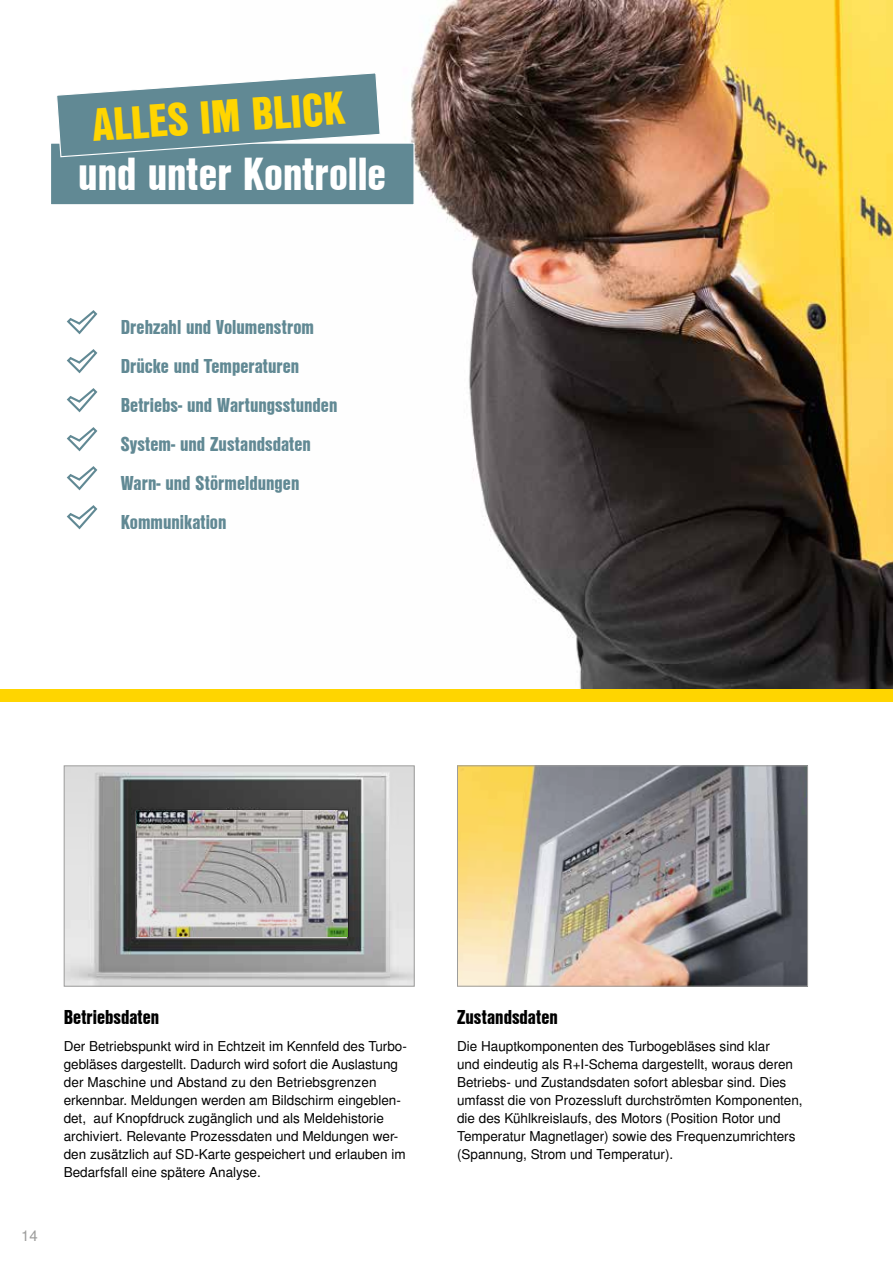
<style>
.page{position:relative;width:893px;height:1263px;background:#fff}
.page>*{position:absolute;margin:0;border:0;box-sizing:border-box;transform-origin:0 0}
.t1{font:45px "Nimbus San L Bla Con";color:#fff}
.t2{font:45px "Nimbus San L Bla Con";color:#ffd500}
.t3{font:19.5px/39px "Nimbus San L Bla Con";color:#618994}
.t4{font:19.5px "Nimbus San L Bla Con";color:#000}
.t5{font:15px "Nimbus San L";color:#9d9d9c}
.t6{font:13.5px/18px "Nimbus San L";color:#000}
</style>
<div class="page">
<img style="left:66px;top:767px;width:347px;height:217px">
<div style="left:64px;top:765px;width:351px;height:221px;border:1px solid #9d9d9c"></div>
<img style="left:415px;top:0;width:478px;height:689px">
<div style="left:0;top:689px;width:893px;height:13px;background:#ffd500"></div>
<img style="left:459px;top:767px;width:347px;height:217px">
<div style="left:457px;top:765px;width:351px;height:221px;border:1px solid #9d9d9c"></div>
<div style="left:126px;top:800px;width:231px;height:147px;background:#000;opacity:.75"></div>
<svg style="left:136px;top:810px;width:212px;height:127px"></svg>
<svg style="left:67px;top:310px;width:30px;height:24px"></svg>
<svg style="left:67px;top:349px;width:30px;height:24px"></svg>
<svg style="left:67px;top:388px;width:30px;height:24px"></svg>
<svg style="left:67px;top:427px;width:30px;height:24px"></svg>
<svg style="left:67px;top:466px;width:30px;height:24px"></svg>
<svg style="left:67px;top:505px;width:30px;height:24px"></svg>
<svg style="left:51px;top:73px;width:364px;height:132px"></svg>
<h1 class="t2" style="left:90px;top:91px;width:254px;rotate:-4deg">ALLES IM BLICK</h1>
<h1 class="t1" style="left:78px;top:140px;width:309px">und unter Kontrolle</h1>
<h2 class="t3" style="left:121px;top:307px;width:218px">Drehzahl und Volumenstrom<br>Drücke und Temperaturen<br>Betriebs- und Wartungsstunden<br>System- und Zustandsdaten<br>Warn- und Störmeldungen<br>Kommunikation</h2>
<p class="t5" style="left:21px;top:1226px;width:18px">14</p>
<h2 class="t4" style="left:64px;top:1003px;width:97px">Betriebsdaten</h2>
<p class="t6" style="left:64px;top:1038px;width:345px">Der Betriebspunkt wird in Echtzeit im Kennfeld des Turbo&shy;gebläses dargestellt. Dadurch wird sofort die Auslastung der Maschine und Abstand zu den Betriebsgrenzen erkennbar. Meldungen werden am Bildschirm eingeblen&shy;det, auf Knopfdruck zugänglich und als Meldehistorie archiviert. Relevante Prozessdaten und Meldungen wer&shy;den zusätzlich auf SD-Karte gespeichert und erlauben im Bedarfsfall eine spätere Analyse.</p>
<h2 class="t4" style="left:457px;top:1003px;width:102px">Zustandsdaten</h2>
<p class="t6" style="left:457px;top:1038px;width:347px">Die Hauptkomponenten des Turbogebläses sind klar<br>und eindeutig als R+I-Schema dargestellt, woraus deren Betriebs- und Zustandsdaten sofort ablesbar sind. Dies umfasst die von Prozessluft durchströmten Komponenten, die des Kühlkreislaufs, des Motors (Position Rotor und Temperatur Magnetlager) sowie des Frequenzumrichters (Spannung, Strom und Temperatur).</p>
</div>
